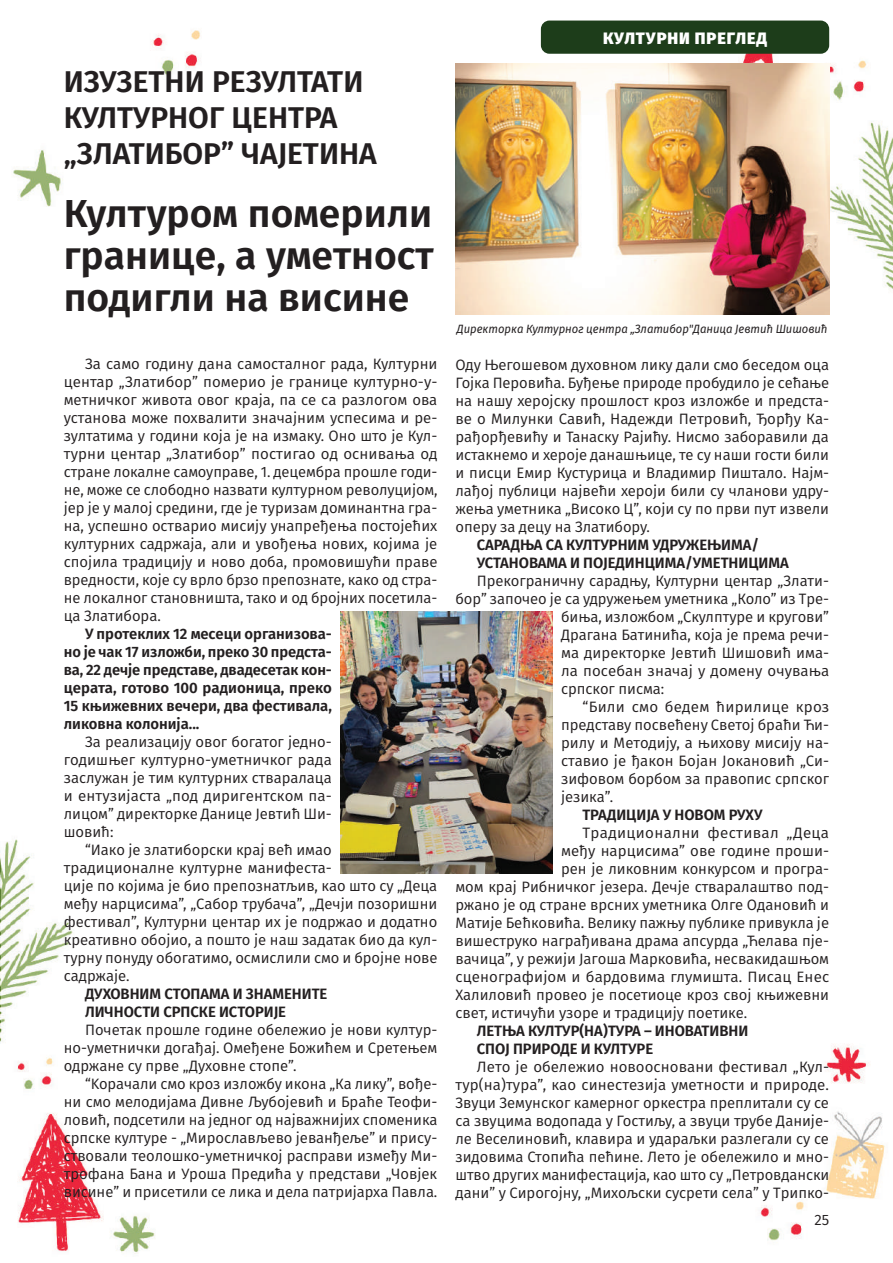
<style>
.page{position:relative;width:893px;height:1263px;background:#fff}
.page>*{position:absolute;margin:0;border:0;box-sizing:border-box;transform-origin:0 0}
.t1{font:600 39px/42px "Fira Sans";color:#231f20;text-align:justify}
.t2{font:600 30px/36px "Fira Sans";color:#231f20}
.t3{font:800 16.5px "Fira Sans";letter-spacing:.06em;color:#fff}
.t4{font:15px/18px "Fira Sans";letter-spacing:-.005em;color:#231f20;text-align:justify}
.t5{font:600 15px/18px "Fira Sans";color:#231f20}
.t6{font:15px "Fira Sans";letter-spacing:.025em;color:#231f20}
.t7{font:15px "Fira Sans";letter-spacing:.015em;color:#231f20}
.t8{font:italic 12px "Fira Sans";letter-spacing:-.005em;color:#231f20;scale:.94 1}
</style>
<div class="page">
<img style="left:0;top:20px;width:893px;height:1234px">
<div style="left:541px;top:21px;width:288px;height:33px;background:#1d3d1a;border-radius:9px"></div>
<img style="left:455px;top:64px;width:374px;height:251px">
<img style="left:340px;top:611px;width:213px;height:262px">
<h2 class="t2" style="left:64px;top:62px;width:314px">ИЗУЗЕТНИ РЕЗУЛТАТИ<br>КУЛТУРНОГ ЦЕНТРА „ЗЛАТИБОР” ЧАЈЕТИНА</h2>
<h1 class="t1" style="left:64px;top:191px;width:372px">Културом померили границе, а уметност подигли на висине</h1>
<p class="t4" style="left:64px;top:354px;width:375px;text-indent:21px">За само годину дана самосталног рада, Културни центар „Златибор” померио је границе културно-у&shy;метничког живота овог краја, па се са разлогом ова установа може похвалити значајним успесима и ре&shy;зултатима у години која је на измаку. Оно што је Кул&shy;турни центар „Златибор” постигао од оснивања од стране локалне самоуправе, 1. децембра прошле годи&shy;не, може се слободно назвати културном револуцијом, јер је у малој средини, где је туризам доминантна гра&shy;на, успешно остварио мисију унапређења постојећих културних садржаја, али и увођења нових, којима је спојила традицију и ново доба, промовишући праве вредности, које су врло брзо препознате, како од стра&shy;не локалног становништа, тако и од бројних посетила&shy;ца Златибора.</p>
<p class="t5" style="left:64px;top:624px;width:270px;text-align:justify;text-indent:21px">У протеклих 12 месеци организова&shy;но је чак 17 изложби, преко 30 предста&shy;ва, 22 дечје представе, двадесетак кон&shy;церата, готово 100 радионица, преко 15 књижевних вечери, два фестивала, ликовна колонија...</p>
<p class="t4" style="left:64px;top:732px;width:270px;text-indent:21px">За реализацију овог богатог једно&shy;годишњег културно-уметничког рада заслужан је тим културних стваралаца и ентузијаста „под диригентском па&shy;лицом” директорке Данице Јевтић Ши&shy;шовић:</p>
<p class="t4" style="left:64px;top:840px;width:375px;text-align:left;text-indent:21px">“Иако је златиборски крај већ имао традиционалне културне манифеста-<br>ције по којима је био препознатљив, као што су „Деца међу нарцисима”, „Сабор трубача”, „Дечји позоришни фестивал”, Културни центар их је подржао и додатно креативно обојио, а пошто је наш задатак био да кул&shy;турну понуду обогатимо, осмислили смо и бројне нове садржаје.</p>
<p class="t5" style="left:85px;top:984px;width:244px">ДУХОВНИМ СТОПАМА И ЗНАМЕНИТЕ<br>ЛИЧНОСТИ СРПСКЕ ИСТОРИЈЕ</p>
<p class="t4" style="left:64px;top:1020px;width:375px;text-indent:21px">Почетак прошле године обележио је нови култур&shy;но-уметнички догађај. Омеђене Божићем и Сретењем одржане су прве „Духовне стопе”.</p>
<p class="t4" style="left:64px;top:1074px;width:375px;text-indent:21px">“Kорачали смо кроз изложбу икона „Ка лику”, вође&shy;ни смо мелодијама Дивне Љубојевић и Браће Теофи&shy;ловић, подсетили на једног од најважнијих споменика српске културе - „Мирослављево јеванђеље” и прису&shy;ствовали теолошко-уметничкој расправи између Ми&shy;трофана Бана и Уроша Предића у представи „Човјек висине” и присетили се лика и дела патријарха Павла.</p>
<p class="t3" style="left:603px;top:24px;width:165px">КУЛТУРНИ ПРЕГЛЕД</p>
<p class="t8" style="left:457px;top:320px;width:396px">Директорка Културног центра „Златибор"Даница Јевтић Шишовић</p>
<p class="t4" style="left:455px;top:355px;width:375px">Оду Његошевом духовном лику дали смо беседом оца Гојка Перовића. Буђење природе пробудило је сећање на нашу херојску прошлост кроз изложбе и предста&shy;ве о Милунки Савић, Надежди Петровић, Ђорђу Ка&shy;рађорђевићу и Танаску Рајићу. Нисмо заборавили да истакнемо и хероје данашњице, те су наши гости били и писци Емир Кустурица и Владимир Пиштало. Најм&shy;лађој публици највећи хероји били су чланови удру&shy;жења уметника „Високо Ц”, који су по први пут извели оперу за децу на Златибору.</p>
<p class="t5" style="left:477px;top:535px;width:314px">САРАДЊА СА КУЛТУРНИМ УДРУЖЕЊИМА/<br>УСТАНОВАМА И ПОЈЕДИНЦИМА/УМЕТНИЦИМА</p>
<p class="t4" style="left:477px;top:571px;width:354px">Прекограничну сарадњу, Културни центар „Злати-</p>
<p class="t4" style="left:455px;top:589px;width:375px">бор” започео је са удружењем уметника „Коло” из Тре-</p>
<p class="t4" style="left:561px;top:607px;width:270px">биња, изложбом „Скулптуре и кругови”</p>
<p class="t4" style="left:561px;top:625px;width:270px">Драгана Батинића, која је према речи-</p>
<p class="t4" style="left:561px;top:643px;width:270px">ма директорке Јевтић Шишовић има-</p>
<p class="t4" style="left:561px;top:661px;width:270px">ла посебан значај у домену очувања</p>
<p class="t4" style="left:561px;top:679px;width:105px">српског писма:</p>
<p class="t7" style="left:582px;top:695px;width:248px">“Били смо бедем ћирилице кроз</p>
<p class="t4" style="left:561px;top:715px;width:269px">представу посвећену Светој браћи Ћи-</p>
<p class="t4" style="left:561px;top:733px;width:270px">рилу и Методију, а њихову мисију на-</p>
<p class="t4" style="left:561px;top:751px;width:270px">ставио је ђакон Бојан Јокановић „Си-</p>
<p class="t4" style="left:561px;top:769px;width:269px">зифовом борбом за правопис српског</p>
<p class="t4" style="left:561px;top:787px;width:54px">језика”.</p>
<p class="t5" style="left:582px;top:805px;width:182px">ТРАДИЦИЈА У НОВОМ РУХУ</p>
<p class="t6" style="left:582px;top:821px;width:248px">Традиционални фестивал „Деца</p>
<p class="t4" style="left:561px;top:841px;width:270px">међу нарцисима” ове године проши-</p>
<p class="t4" style="left:561px;top:859px;width:270px">рен је ликовним конкурсом и програ-</p>
<p class="t4" style="left:455px;top:877px;width:375px">мом крај Рибничког језера. Дечје стваралаштво под-</p>
<p class="t4" style="left:455px;top:895px;width:375px">ржано је од стране врсних уметника Олге Одановић и</p>
<p class="t4" style="left:455px;top:913px;width:375px">Матије Бећковића. Велику пажњу публике привукла је</p>
<p class="t4" style="left:455px;top:931px;width:375px">вишеструко награђивана драма апсурда „Ћелава пје-</p>
<p class="t4" style="left:455px;top:949px;width:375px">вачица”, у режији Јагоша Марковића, несвакидашњом</p>
<p class="t4" style="left:455px;top:967px;width:375px">сценографијом и бардовима глумишта. Писац Енес</p>
<p class="t4" style="left:455px;top:985px;width:375px">Халиловић провео је посетиоце кроз свој књижевни</p>
<p class="t4" style="left:455px;top:1003px;width:293px">свет, истичући узоре и традицију поетике.</p>
<p class="t5" style="left:477px;top:1021px;width:273px">ЛЕТЊА КУЛТУР(НА)ТУРА – ИНОВАТИВНИ<br>СПОЈ ПРИРОДЕ И КУЛТУРЕ</p>
<p class="t4" style="left:455px;top:1057px;width:375px;text-indent:21px">Лето је обележио новоосновани фестивал „Кул&shy;тур(на)тура”, као синестезија уметности и природе.<br>Звуци Земунског камерног оркестра преплитали су се са звуцима водопада у Гостиљу, а звуци трубе Даније&shy;ле Веселиновић, клавира и удараљки разлегали су се зидовима Стопића пећине. Лето је обележило и мно&shy;штво других манифестација, као што су „Петровдански дани” у Сирогојну, „Михољски сусрети села” у Трипко-</p>
<p class="t4" style="left:814px;top:1210px;width:16px">25</p>
</div>
